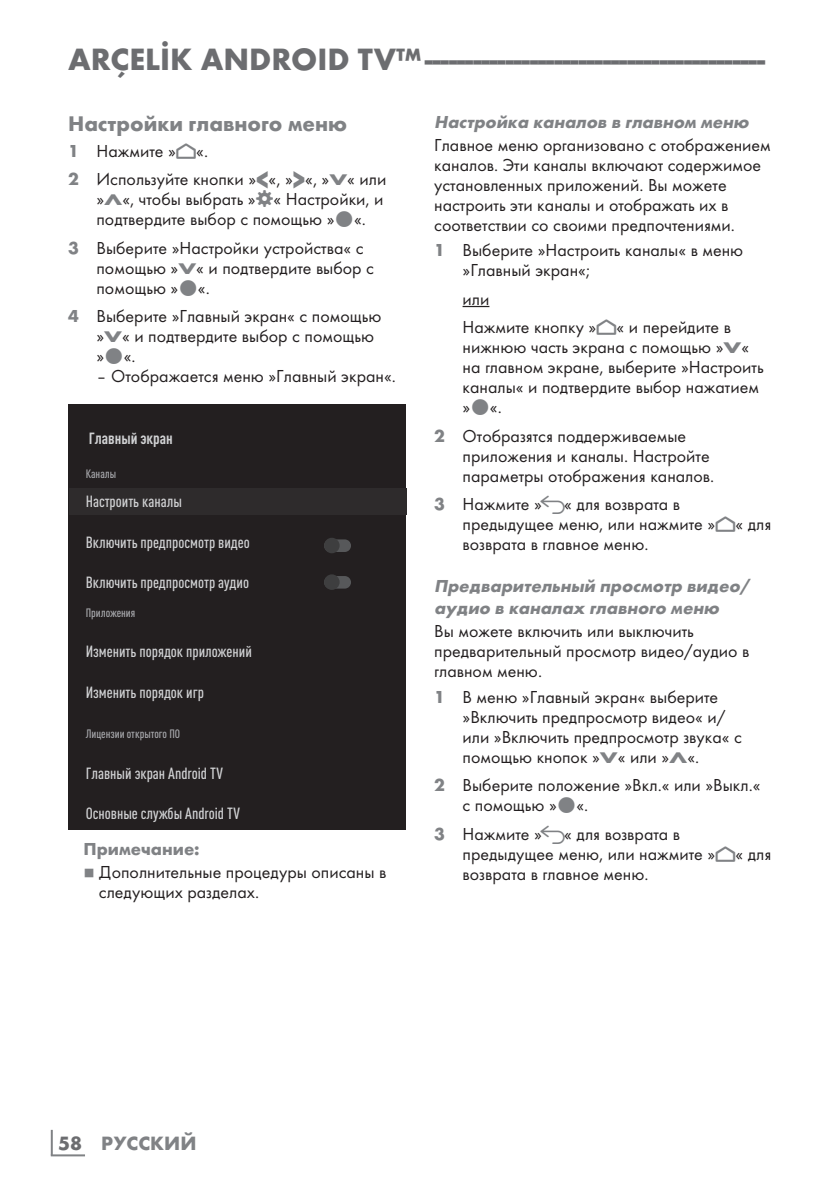
<style>
.page{position:relative;width:840px;height:1191px;background:#fff}
.page>*{position:absolute;margin:0;border:0;box-sizing:border-box;transform-origin:0 0}
.t1{font:700 32px "Futura TOT";color:#6c6d70}
.t2{font:700 22px "Futura TOT";color:#808285}
.t3{font:700 20px "Futura TOT";color:#808285}
.t4{font:18px/20px "Futura TOT Boo";color:#231f20}
.t5{font:italic 700 18px/22px "Futura TOT";color:#808285}
.t6{font:700 18px "Futura TOT";color:#808285}
.t7{font:500 condensed 16px "DIN Pro";color:#d1d2d4}
.t8{font:700 condensed 16px "DIN Pro";color:#d1d2d4}
.t9{font:500 condensed 12px "DIN Pro";color:#a8a9ad}
.t10{font:8px "Grund Son Se";color:#808285}
.s1{font-family:"Futura TOT";font-weight:700;color:#808285}
.s2{font-family:"Arcelik TS9 Android";font-size:24px;color:#808285}
.s3{font-family:"Futura TOT";font-weight:700;font-size:27.2px;color:#808285}
.s4{font-family:"Futura TOT";font-weight:700;font-size:16px;color:#808285}
.s5{font-family:"Arcelik TS9 Android";font-size:20px;color:#808285}
.s6{color:#6c6d70}
</style>
<div class="page">
<hr style="left:51px;top:1129px;width:2px;height:26px;background:#808285">
<hr style="left:51px;top:1154px;width:34px;height:2px;background:#808285">
<div style="left:68px;top:404px;width:337px;height:425px;background:#231f20"></div>
<div style="left:69px;top:488px;width:337px;height:26px;background:#2e2b2c"></div>
<div style="left:324px;top:576px;width:27px;height:12px;background:#57585a;border-radius:6px"></div>
<div style="left:324px;top:574px;width:15px;height:16px;background:#3e3e3f;border-radius:50%"></div>
<div style="left:324px;top:539px;width:27px;height:13px;background:#57585a;border-radius:6px"></div>
<div style="left:324px;top:538px;width:15px;height:15px;background:#3e3e3f;border-radius:50%"></div>
<svg style="left:462px;top:306px;width:27px;height:1px"></svg>
<h1 class="t1" style="left:68px;top:40px;width:698px">ARÇELİK ANDROID TV™-------------------------------------------</h1>
<p class="t2" style="left:68px;top:110px;width:280px">Настройки главного меню</p>
<p class="t4" style="left:68px;top:136px;width:319px;line-height:28.6px"><span class="s1">1</span> Нажмите »<span class="s2">p</span>«.<br><span class="s1">2</span> Используйте кнопки »<span class="s3">&lt;</span>«, »<span class="s3">&gt;</span>«, »<span class="s4">V</span>« или</p>
<p class="t4" style="left:96px;top:189px;width:288px">»<span class="s4">Λ</span>«, чтобы выбрать » « Настройки, и подтвердите выбор с помощью » «.</p>
<p class="t4" style="left:96px;top:237px;width:279px;text-indent:-28px"><span class="s1">3</span> Выберите »Настройки устройства« с помощью »<span class="s4">V</span>« и подтвердите выбор с помощью » «.</p>
<p class="t4" style="left:96px;top:306px;width:286px;text-indent:-28px"><span class="s1">4</span> Выберите »Главный экран« с помощью »<span class="s4">V</span>« и подтвердите выбор с помощью » «.</p>
<p class="t4" style="left:96px;top:366px;width:301px">– Отображается меню »Главный экран«.</p>
<p class="t5" style="left:434px;top:110px;width:320px">Настройка каналов в главном меню</p>
<p class="t4" style="left:434px;top:134px;width:338px">Главное меню организовано с отображением каналов. Эти каналы включают содержимое установленных приложений. Вы можете настроить эти каналы и отображать их в соответствии со своими предпочтениями.</p>
<p class="t4" style="left:462px;top:240px;width:282px;text-indent:-28px"><span class="s1">1</span> Выберите »Настроить каналы« в меню »Главный экран«;</p>
<p class="t4" style="left:462px;top:284px;width:270px;line-height:28.6px">или<br>Нажмите кнопку »<span class="s2">p</span>« и перейдите в</p>
<p class="t4" style="left:462px;top:337px;width:302px">нижнюю часть экрана с помощью »<span class="s4">V</span>« на главном экране, выберите »Настроить каналы« и подтвердите выбор нажатием » «.</p>
<p class="t4" style="left:462px;top:426px;width:253px;text-indent:-28px"><span class="s1">2</span> Отобразятся поддерживаемые приложения и каналы. Настройте параметры отображения каналов.</p>
<p class="t4" style="left:462px;top:494px;width:310px;text-indent:-28px"><span class="s1">3</span> Нажмите » <span class="s5">r</span>« для возврата в предыдущее меню, или нажмите »<span class="s2">p</span>« для возврата в главное меню.</p>
<p class="t5" style="left:434px;top:575px;width:320px">Предварительный просмотр видео/ аудио в каналах главного меню</p>
<p class="t4" style="left:434px;top:621px;width:316px">Вы можете включить или выключить предварительный просмотр видео/аудио в главном меню.</p>
<p class="t4" style="left:462px;top:686px;width:281px;text-indent:-28px"><span class="s1">1</span> В меню »Главный экран« выберите »Включить предпросмотр видео« и/ или »Включить предпросмотр звука« с помощью кнопок »<span class="s4">V</span>« или »<span class="s4">Λ</span>«.</p>
<p class="t4" style="left:462px;top:775px;width:299px;text-indent:-28px"><span class="s1">2</span> Выберите положение »Вкл.« или »Выкл.« с помощью » «.</p>
<p class="t4" style="left:462px;top:823px;width:310px;text-indent:-28px"><span class="s1">3</span> Нажмите » <span class="s5">r</span>« для возврата в предыдущее меню, или нажмите »<span class="s2">p</span>« для возврата в главное меню.</p>
<p class="t8" style="left:89px;top:426px;width:85px">Главный экран</p>
<p class="t9" style="left:86px;top:465px;width:32px">Каналы</p>
<p class="t7" style="left:86px;top:490px;width:98px">Настроить каналы</p>
<p class="t7" style="left:86px;top:530px;width:165px">Включить предпросмотр видео</p>
<p class="t7" style="left:86px;top:570px;width:165px">Включить предпросмотр аудио</p>
<p class="t9" style="left:86px;top:604px;width:51px">Приложения</p>
<p class="t7" style="left:86px;top:640px;width:167px">Изменить порядок приложений</p>
<p class="t7" style="left:86px;top:680px;width:120px">Изменить порядок игр</p>
<p class="t9" style="left:86px;top:725px;width:96px">Лицензии открытого ПО</p>
<p class="t7" style="left:86px;top:761px;width:139px">Главный экран Android TV</p>
<p class="t7" style="left:86px;top:801px;width:156px">Основные службы Android TV</p>
<p class="t6" style="left:83px;top:837px;width:118px">Примечание:</p>
<p class="t10" style="left:83px;top:868px;width:13px">7</p>
<p class="t4" style="left:99px;top:861px;width:289px">Дополнительные процедуры описаны в следующих разделах.</p>
<p class="t3" style="left:58px;top:1131px;width:140px"><span class="s6">58</span> РУССКИЙ</p>
</div>
